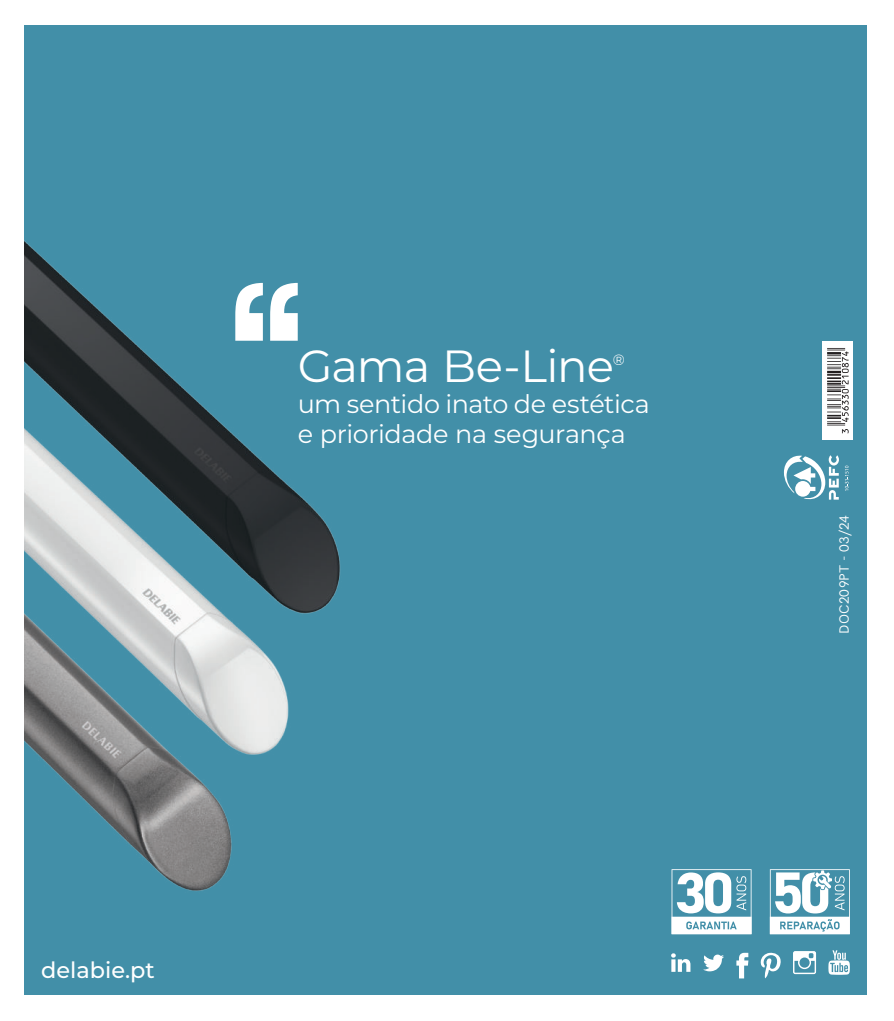
<style>
.page{position:relative;width:894px;height:1021px;background:#fff}
.page>*{position:absolute;margin:0;border:0;box-sizing:border-box;transform-origin:0 0}
.t1{font:45px "Montserrat";letter-spacing:-.02em;color:#fff}
.t2{font:25.5px/30.6px "Montserrat";letter-spacing:-.015em;color:#fff}
.t3{font:500 22.35px "Montserrat";color:#fff}
.t4{font:14.85px "Montserrat";color:#fff}
.t5{font:6.6px "HK Grotesk";letter-spacing:.03em;color:#fff}
</style>
<div class="page">
<div style="left:24px;top:26px;width:842px;height:969px;background:#428fa8"></div>
<img style="left:24px;top:240px;width:317px;height:651px">
<div style="left:822px;top:341px;width:30px;height:98px;background:#fff"></div>
<svg style="left:760px;top:952px;width:21px;height:26px"></svg>
<svg style="left:736px;top:952px;width:12px;height:26px"></svg>
<svg style="left:703px;top:954px;width:20px;height:17px"></svg>
<svg style="left:671px;top:953px;width:19px;height:18px"></svg>
<svg style="left:828px;top:950px;width:21px;height:24px"></svg>
<svg style="left:793px;top:951px;width:22px;height:23px"></svg>
<svg style="left:671px;top:869px;width:80px;height:65px"></svg>
<svg style="left:769px;top:869px;width:80px;height:65px"></svg>
<svg style="left:784px;top:455px;width:54px;height:45px"></svg>
<svg style="left:844px;top:465px;width:4px;height:26px"></svg>
<svg style="left:270px;top:283px;width:27px;height:58px"></svg>
<svg style="left:235px;top:283px;width:28px;height:58px"></svg>
<svg style="left:827px;top:348px;width:21px;height:85px"></svg>
<h1 class="t1" style="left:297px;top:348px;width:318px">Gama Be-Line</h1>
<p class="t4" style="left:612px;top:353px;width:14px">®</p>
<p class="t2" style="left:297px;top:391px;width:353px">um sentido inato de estética e prioridade na segurança</p>
<p class="t3" style="left:41px;top:958px;width:115px">delabie.pt</p>
<p class="t5" style="left:842px;top:634px;width:120px;rotate:-90deg">DOC209PT - 03/24</p>
</div>
